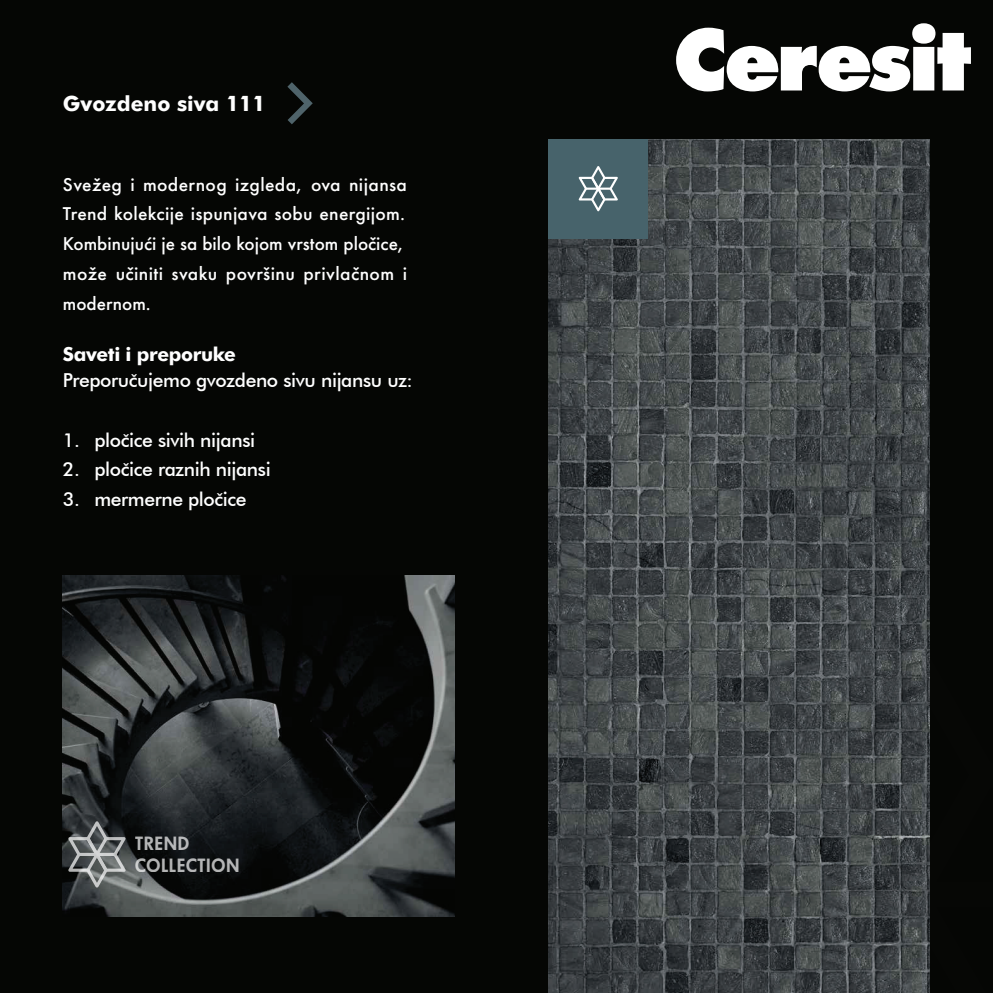
<style>
.page{position:relative;width:993px;height:993px;background:#fff}
.page>*{position:absolute;margin:0;border:0;box-sizing:border-box;transform-origin:0 0}
.t1{font:700 21px "Futura BT";color:#fff}
.t2{font:500 19.25px/29.8px "Futura PT";letter-spacing:.01em;color:#fff}
.t3{font:500 19.25px "Futura BT";letter-spacing:-.02em;color:#fff}
.t4{font:700 19.25px "Futura BT";letter-spacing:-.02em;color:#fff}
.t5{font:700 17.85px/21.3px "IS Futura CEHU";letter-spacing:.04em;color:#fff}
</style>
<div class="page">
<div style="left:0;top:0;width:992px;height:992px;background:#050604"></div>
<img style="left:548px;top:139px;width:380px;height:853px">
<div style="left:548px;top:139px;width:99px;height:99px;background:#47636b"></div>
<svg style="left:578px;top:166px;width:39px;height:45px"></svg>
<img style="left:62px;top:575px;width:392px;height:340px">
<svg style="left:287px;top:82px;width:25px;height:42px"></svg>
<svg style="left:68px;top:821px;width:58px;height:66px;background:#66696a"></svg>
<svg style="left:694px;top:642px;width:236px;height:350px;background:#414648"></svg>
<svg style="left:676px;top:23px;width:294px;height:68px"></svg>
<p class="t1" style="left:63px;top:90px;width:204px">Gvozdeno siva 111</p>
<p class="t2" style="left:63px;top:169px;width:345px">Svežeg i modernog izgleda, ova nijansa Trend kolekcije ispunjava sobu energijom.<br>Kombinujući je sa bilo kojom vrstom pločice, može učiniti svaku površinu privlačnom i modernom.</p>
<p class="t4" style="left:63px;top:342px;width:174px">Saveti i preporuke</p>
<p class="t3" style="left:63px;top:368px;width:351px">Preporučujemo gvozdeno sivu nijansu uz:</p>
<p class="t3" style="left:63px;top:428px;width:194px">1. pločice sivih nijansi</p>
<p class="t3" style="left:63px;top:457px;width:209px">2. pločice raznih nijansi</p>
<p class="t3" style="left:63px;top:487px;width:185px">3. mermerne pločice</p>
<p class="t5" style="left:135px;top:832px;width:106px">TREND<br>COLLECTION</p>
</div>
